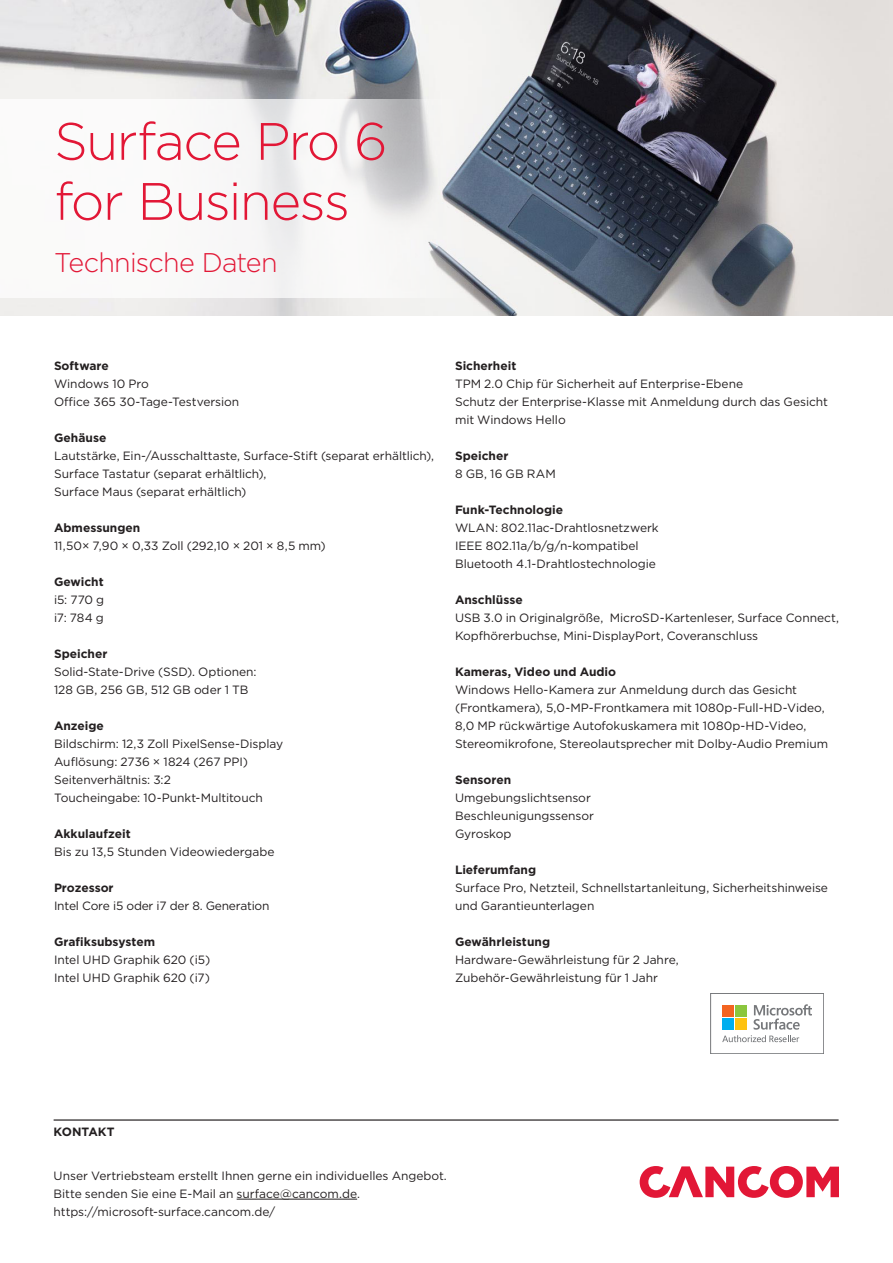
<style>
.page{position:relative;width:893px;height:1263px;background:#fff}
.page>*{position:absolute;margin:0;border:0;box-sizing:border-box;transform-origin:0 0}
.Headline_35pt{font:300 52.5px/60px "Gotham";letter-spacing:-.035em;color:#e21736}
.Headline_35pt-2{font:300 27px "Gotham";letter-spacing:-.03em;color:#e21736}
.Fliesstext_ohneAbsat{font:12px/18px "Gotham";letter-spacing:-.005em;color:#231f20}
.Subheadline_8pt{font:700 12px "Gotham";color:#231f20}
.Tabelle_Headline_8pt{font:700 12px "Gotham";letter-spacing:-.005em;color:#231f20}
.s1{font-weight:700}
</style>
<div class="page">
<img style="left:0;top:0;width:893px;height:316px">
<svg style="left:0;top:100px;width:473px;height:198px"></svg>
<svg style="left:640px;top:1166px;width:199px;height:32px"></svg>
<div style="left:710px;top:993px;width:114px;height:61px;border:1px solid #76787b"></div>
<svg style="left:722px;top:1004px;width:90px;height:38px"></svg>
<hr style="left:54px;top:1119px;width:785px;height:1px;background:#231f20">
<hr style="left:237px;top:1199px;width:120px;height:1px;background:#231f20">
<p class="Headline_35pt" style="left:54px;top:110px;width:335px">Surface Pro 6 for Business</p>
<p class="Headline_35pt-2" style="left:54px;top:246px;width:225px">Technische Daten</p>
<p class="Fliesstext_ohneAbsat" style="left:54px;top:356px;width:187px"><span class="s1">Software<br></span>Windows 10 Pro<br>Office 365 30-Tage-Testversion</p>
<p class="Fliesstext_ohneAbsat" style="left:54px;top:428px;width:382px"><span class="s1">Gehäuse<br></span>Lautstärke, Ein-/Ausschalttaste, Surface-Stift (separat erhältlich), Surface Tastatur (separat erhältlich),<br>Surface Maus (separat erhältlich)</p>
<p class="Fliesstext_ohneAbsat" style="left:54px;top:518px;width:273px"><span class="s1">Abmessungen<br></span>11,50× 7,90 × 0,33 Zoll (292,10 × 201 × 8,5 mm)</p>
<p class="Fliesstext_ohneAbsat" style="left:54px;top:572px;width:52px;text-align:justify"><span class="s1">Gewicht </span>i5: 770 g i7: 784 g</p>
<p class="Fliesstext_ohneAbsat" style="left:54px;top:644px;width:204px"><span class="s1">Speicher<br></span>Solid-State-Drive (SSD). Optionen:<br>128 GB, 256 GB, 512 GB oder 1 TB</p>
<p class="Fliesstext_ohneAbsat" style="left:54px;top:716px;width:231px"><span class="s1">Anzeige<br></span>Bildschirm: 12,3 Zoll PixelSense-Display<br>Auflösung: 2736 × 1824 (267 PPI)<br>Seitenverhältnis: 3:2<br>Toucheingabe: 10-Punkt-Multitouch</p>
<p class="Fliesstext_ohneAbsat" style="left:54px;top:824px;width:222px"><span class="s1">Akkulaufzeit<br></span>Bis zu 13,5 Stunden Videowiedergabe</p>
<p class="Fliesstext_ohneAbsat" style="left:54px;top:878px;width:217px"><span class="s1">Prozessor<br></span>Intel Core i5 oder i7 der 8. Generation</p>
<p class="Fliesstext_ohneAbsat" style="left:54px;top:932px;width:158px"><span class="s1">Grafiksubsystem<br></span>Intel UHD Graphik 620 (i5)<br>Intel UHD Graphik 620 (i7)</p>
<p class="Subheadline_8pt" style="left:455px;top:358px;width:63px">Sicherheit</p>
<p class="Fliesstext_ohneAbsat" style="left:455px;top:374px;width:290px">TPM 2.0 Chip für Sicherheit auf Enterprise-Ebene</p>
<p class="Fliesstext_ohneAbsat" style="left:455px;top:392px;width:374px">Schutz der Enterprise-Klasse mit Anmeldung durch das Gesicht mit Windows Hello</p>
<p class="Subheadline_8pt" style="left:455px;top:448px;width:55px">Speicher</p>
<p class="Fliesstext_ohneAbsat" style="left:455px;top:464px;width:102px">8 GB, 16 GB RAM</p>
<p class="Subheadline_8pt" style="left:455px;top:502px;width:110px">Funk-Technologie</p>
<p class="Fliesstext_ohneAbsat" style="left:455px;top:518px;width:205px">WLAN: 802.11ac-Drahtlosnetzwerk</p>
<p class="Fliesstext_ohneAbsat" style="left:455px;top:536px;width:185px">IEEE 802.11a/b/g/n-kompatibel</p>
<p class="Fliesstext_ohneAbsat" style="left:455px;top:554px;width:202px">Bluetooth 4.1-Drahtlostechnologie</p>
<p class="Subheadline_8pt" style="left:455px;top:592px;width:69px">Anschlüsse</p>
<p class="Fliesstext_ohneAbsat" style="left:455px;top:608px;width:385px">USB 3.0 in Originalgröße, MicroSD-Kartenleser, Surface Connect,<br>Kopfhörerbuchse, Mini-DisplayPort, Coveranschluss</p>
<p class="Subheadline_8pt" style="left:455px;top:664px;width:163px">Kameras, Video und Audio</p>
<p class="Fliesstext_ohneAbsat" style="left:455px;top:680px;width:375px">Windows Hello-Kamera zur Anmeldung durch das Gesicht (Frontkamera), 5,0-MP-Frontkamera mit 1080p-Full-HD-Video, 8,0 MP rückwärtige Autofokuskamera mit 1080p-HD-Video, Stereomikrofone, Stereolautsprecher mit Dolby-Audio Premium</p>
<p class="Subheadline_8pt" style="left:455px;top:772px;width:58px">Sensoren</p>
<p class="Fliesstext_ohneAbsat" style="left:455px;top:788px;width:137px">Umgebungslichtsensor</p>
<p class="Fliesstext_ohneAbsat" style="left:455px;top:806px;width:141px">Beschleunigungssensor</p>
<p class="Fliesstext_ohneAbsat" style="left:455px;top:824px;width:58px">Gyroskop</p>
<p class="Subheadline_8pt" style="left:455px;top:862px;width:83px">Lieferumfang</p>
<p class="Fliesstext_ohneAbsat" style="left:455px;top:878px;width:375px">Surface Pro, Netzteil, Schnellstartanleitung, Sicherheitshinweise und Garantieunterlagen</p>
<p class="Subheadline_8pt" style="left:455px;top:934px;width:97px">Gewährleistung</p>
<p class="Fliesstext_ohneAbsat" style="left:455px;top:950px;width:225px">Hardware-Gewährleistung für 2 Jahre,</p>
<p class="Fliesstext_ohneAbsat" style="left:455px;top:968px;width:205px">Zubehör-Gewährleistung für 1 Jahr</p>
<p class="Tabelle_Headline_8pt" style="left:54px;top:1123px;width:63px">KONTAKT</p>
<p class="Fliesstext_ohneAbsat" style="left:54px;top:1166px;width:395px">Unser Vertriebsteam erstellt Ihnen gerne ein individuelles Angebot.<br>Bitte senden Sie eine E-Mail an surface@cancom.de.</p>
<p class="Fliesstext_ohneAbsat" style="left:54px;top:1202px;width:223px">https://microsoft-surface.cancom.de/</p>
</div>
